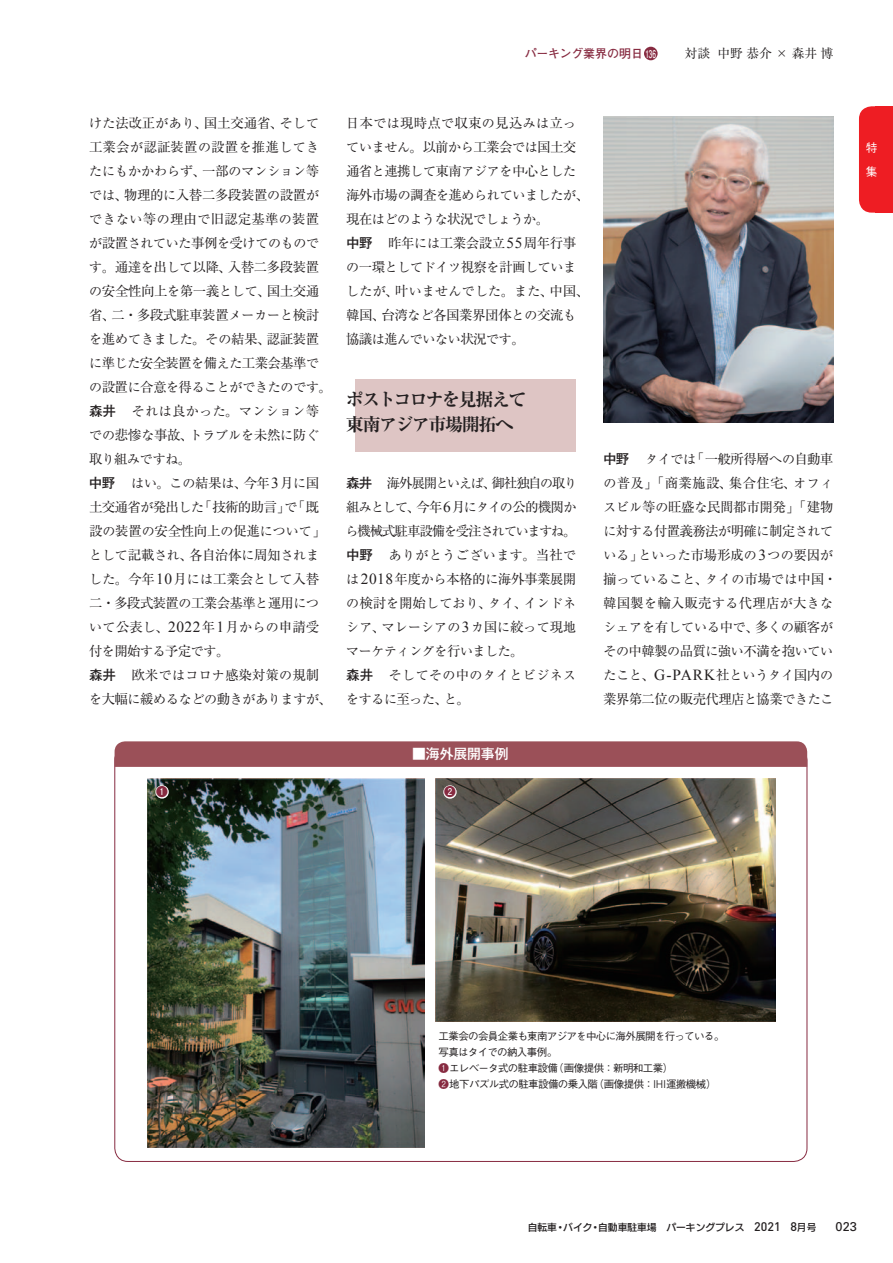
<style>
.page{position:relative;width:893px;height:1263px;background:#fff}
.page>*{position:absolute;margin:0;border:0;box-sizing:border-box;transform-origin:0 0}
.t1{font:700 expanded 18px/25.5px "Ryumin Pro";letter-spacing:-.085em;color:#231f20}
.t2{font:500 13.8px "Gothic MB101 Pr 6 N";letter-spacing:-.005em;color:#fff}
.t3{font:13.5px/24px "Ryumin Pro";letter-spacing:-.035em;color:#231f20;text-align:justify}
.t4{font:13.5px/24px "Ryumin Pro";letter-spacing:-.015em;color:#231f20}
.t5{font:13.5px "Ryumin Pro";letter-spacing:.01em;color:#231f20}
.t6{font:13.5px "Ryumin Pro";letter-spacing:-.08em;color:#231f20}
.t7{font:12.9px/24px "Ryumin Pro";letter-spacing:-.01em;color:#231f20}
.t8{font:12.9px/24px "Ryumin Pro";letter-spacing:.01em;color:#231f20}
.t9{font:12.9px/24px "Ryumin Pro";letter-spacing:.02em;color:#231f20}
.t10{font:12.9px/24px "Ryumin Pro";letter-spacing:.015em;color:#231f20}
.t11{font:12.75px "Ryumin Pro";letter-spacing:-.005em;color:#231f20}
.t12{font:12.75px "Univers";color:#231f20}
.t13{font:700 12px "Futo Go B101 Pr 5";letter-spacing:-.025em;color:#872b41}
.t14{font:700 11.7px "Futo Go B101 Pr 6 N";color:#872b41}
.t15{font:500 11.7px/24px "Gothic BBB Pro";color:#fff}
.t16{font:500 10.5px/15.9px "Gothic BBB Pr 5";letter-spacing:-.06em;color:#231f20}
.t17{font:9.75px "New Rodin Pro DB";color:#231f20}
.s1{font-size:13.5px}
.s2{font-family:"Hira Min Pro W3";font-size:13.5px}
.s3{font-size:12.9px}
.s4{font-family:"Hira Min Pro W3"}
.s5{font-family:"Futo Go B101 Pr 6 N";font-weight:700;font-size:13.5px}
.s6{font-family:"Times New Roman";font-size:15.45px}
.s7{font-family:"Futo Go B101 Pr 6 N";font-weight:700}
.s8{font-size:10.65px;color:#fff}
.s9{color:#872b41}
.s10{font-family:"Frutiger";font-weight:300;font-size:11.25px}
.s11{font-family:"DIN";font-weight:500;font-size:12.3px}
</style>
<div class="page">
<div style="left:355px;top:380px;width:221px;height:72px;background:#dec5c4"></div>
<img style="left:603px;top:116px;width:231px;height:306px">
<img style="left:147px;top:779px;width:277px;height:368px">
<img style="left:435px;top:778px;width:340px;height:243px">
<svg style="left:154px;top:784px;width:16px;height:16px"></svg>
<svg style="left:442px;top:784px;width:16px;height:16px"></svg>
<svg style="left:115px;top:741px;width:692px;height:26px;background:#9d535b"></svg>
<div style="left:859px;top:106px;width:34px;height:107px;background:#ee1d23;border-radius:13px"></div>
<div style="left:876px;top:106px;width:17px;height:107px;background:#ee1d23"></div>
<div style="left:644px;top:47px;width:14px;height:13px;background:#872b41;border-radius:50%"></div>
<p class="t7" style="left:89px;top:110px;width:231px">けた<span class="s1">法改正</span>があり<span class="s2">、</span><span class="s1">国土交通省</span><span class="s2">、</span>そして</p>
<p class="t5" style="left:89px;top:136px;width:232px">工業会<span class="s3">が</span>認証装置<span class="s3">の</span>設置<span class="s3">を</span>推進<span class="s3">してき</span></p>
<p class="t7" style="left:89px;top:158px;width:232px">たにもかかわらず<span class="s2">、</span><span class="s1">一部</span>のマンション<span class="s1">等</span></p>
<p class="t3" style="left:89px;top:182px;width:232px"><span class="s3">では</span><span class="s4">、</span>物理的<span class="s3">に</span>入替二多段装置<span class="s3">の</span>設置<span class="s3">ができない</span>等<span class="s3">の</span>理由<span class="s3">で</span>旧認定基準<span class="s3">の</span>装置</p>
<p class="t7" style="left:89px;top:230px;width:231px">が<span class="s1">設置</span>されていた<span class="s1">事例</span>を<span class="s1">受</span>けてのもので</p>
<p class="t3" style="left:89px;top:254px;width:232px"><span class="s3">す</span><span class="s4">。</span>通達<span class="s3">を</span>出<span class="s3">して</span>以降<span class="s4">、</span>入替二多段装置<span class="s3">の</span>安全性向上<span class="s3">を</span>第一義<span class="s3">として</span><span class="s4">、</span>国土交通省<span class="s4">、</span>二<span class="s4">・</span>多段式駐車装置<span class="s3">メーカーと</span>検討</p>
<p class="t7" style="left:89px;top:326px;width:232px">を<span class="s1">進</span>めてきました<span class="s2">。</span>その<span class="s1">結果</span><span class="s2">、</span><span class="s1">認証装置</span></p>
<p class="t3" style="left:89px;top:350px;width:231px"><span class="s3">に</span>準<span class="s3">じた</span>安全装置<span class="s3">を</span>備<span class="s3">えた</span>工業会基準<span class="s3">で</span></p>
<p class="t7" style="left:89px;top:374px;width:245px">の<span class="s1">設置</span>に<span class="s1">合意</span>を<span class="s1">得</span>ることができたのです<span class="s2">。</span><span class="s5">森井　</span>それは<span class="s1">良</span>かった<span class="s2">。</span>マンション<span class="s1">等</span>での<span class="s1">悲惨</span>な<span class="s1">事故</span><span class="s2">、</span>トラブルを<span class="s1">未然</span>に<span class="s1">防</span>ぐ<span class="s1">取</span>り<span class="s1">組</span>みですね<span class="s2">。<br></span><span class="s5">中野　</span>はい<span class="s2">。</span>この<span class="s1">結果</span>は<span class="s2">、</span><span class="s1">今年</span><span class="s6">3</span><span class="s1">月</span>に<span class="s1">国</span></p>
<p class="t3" style="left:89px;top:494px;width:239px">土交通省<span class="s3">が</span>発出<span class="s3">した</span><span class="s4">「</span>技術的助言<span class="s4">」</span><span class="s3">で</span><span class="s4">「</span>既設<span class="s3">の</span>装置<span class="s3">の</span>安全性向上<span class="s3">の</span>促進<span class="s3">について</span><span class="s4">」</span></p>
<p class="t7" style="left:89px;top:542px;width:231px">として<span class="s1">記載</span>され<span class="s2">、</span><span class="s1">各自治体</span>に<span class="s1">周知</span>されま</p>
<p class="t4" style="left:89px;top:566px;width:232px"><span class="s3">した</span><span class="s4">。</span>今年<span class="s6">10</span>月<span class="s3">には</span>工業会<span class="s3">として</span>入替二<span class="s4">・</span>多段式装置<span class="s3">の</span>工業会基準<span class="s3">と</span>運用<span class="s3">について</span>公表<span class="s3">し</span><span class="s4">、</span><span class="s6">2022</span>年<span class="s6">1</span>月<span class="s3">からの</span>申請受付<span class="s3">を</span>開始<span class="s3">する</span>予定<span class="s3">です</span><span class="s4">。<br></span><span class="s7">森井　</span>欧米<span class="s3">ではコロナ</span>感染対策<span class="s3">の</span>規制</p>
<p class="t7" style="left:89px;top:686px;width:244px">を<span class="s1">大幅</span>に<span class="s1">緩</span>めるなどの<span class="s1">動</span>きがありますが<span class="s2">、</span></p>
<p class="t13" style="left:525px;top:44px;width:133px">パーキング業界の明日 <span class="s8">136</span></p>
<p class="t11" style="left:685px;top:43px;width:150px">対談中野恭介×森井博</p>
<p class="t3" style="left:346px;top:110px;width:232px">日本<span class="s3">では</span>現時点<span class="s3">で</span>収束<span class="s3">の</span>見込<span class="s3">みは</span>立<span class="s3">っ</span></p>
<p class="t7" style="left:346px;top:134px;width:245px">ていません<span class="s2">。</span><span class="s1">以前</span>から<span class="s1">工業会</span>では<span class="s1">国土交通省</span>と<span class="s1">連携</span>して<span class="s1">東南</span>アジアを<span class="s1">中心</span>とした<span class="s1">海外市場</span>の<span class="s1">調査</span>を<span class="s1">進</span>められていましたが<span class="s2">、</span><span class="s1">現在</span>はどのような<span class="s1">状況</span>でしょうか<span class="s2">。</span></p>
<p class="t3" style="left:346px;top:230px;width:232px"><span class="s7">中野　</span>昨年<span class="s3">には</span>工業会設立<span class="s6">55</span>周年行事</p>
<p class="t9" style="left:346px;top:254px;width:244px">の<span class="s1">一環</span>としてドイツ<span class="s1">視察</span>を<span class="s1">計画</span>していましたが<span class="s2">、</span><span class="s1">叶</span>いませんでした<span class="s2">。</span>また<span class="s2">、</span><span class="s1">中国</span><span class="s2">、</span></p>
<p class="t3" style="left:346px;top:302px;width:232px">韓国<span class="s4">、</span>台湾<span class="s3">など</span>各国業界団体<span class="s3">との</span>交流<span class="s3">も</span></p>
<p class="t7" style="left:346px;top:326px;width:180px"><span class="s1">協議</span>は<span class="s1">進</span>んでいない<span class="s1">状況</span>です<span class="s2">。</span></p>
<h1 class="t1" style="left:346px;top:385px;width:182px">ポストコロナを見据えて東南アジア市場開拓へ</h1>
<p class="t6" style="left:346px;top:472px;width:232px"><span class="s7">森井　</span>海外展開<span class="s3">といえば</span><span class="s4">、</span>御社独自<span class="s3">の</span>取<span class="s3">り</span></p>
<p class="t7" style="left:346px;top:494px;width:233px;text-align:justify"><span class="s1">組</span>みとして<span class="s2">、</span><span class="s1">今年</span><span class="s6">6</span><span class="s1">月</span>にタイの<span class="s1">公的機関</span>から<span class="s1">機械式駐車設備</span>を<span class="s1">受注</span>されていますね<span class="s2">。</span><span class="s5">中野　</span>ありがとうございます<span class="s2">。</span><span class="s1">当社</span>で</p>
<p class="t3" style="left:346px;top:566px;width:232px"><span class="s3">は</span><span class="s6">2018</span>年度<span class="s3">から</span>本格的<span class="s3">に</span>海外事業展開</p>
<p class="t8" style="left:346px;top:590px;width:232px">の<span class="s1">検討</span>を<span class="s1">開始</span>しており<span class="s2">、</span>タイ<span class="s2">、</span>インドネシア<span class="s2">、</span>マレーシアの<span class="s6">3</span>カ<span class="s1">国</span>に<span class="s1">絞</span>って<span class="s1">現地</span>マーケティングを<span class="s1">行</span>いました<span class="s2">。<br></span><span class="s5">森井　</span>そしてその<span class="s1">中</span>のタイとビジネスをするに<span class="s1">至</span>った<span class="s2">、</span>と<span class="s2">。</span></p>
<p class="t2" style="left:412px;top:743px;width:98px">■海外展開事例</p>
<p class="t3" style="left:603px;top:446px;width:232px"><span class="s7">中野　</span><span class="s3">タイでは</span><span class="s4">「</span>一般所得層<span class="s3">への</span>自動車<span class="s3">の</span>普及<span class="s4">」「</span>商業施設<span class="s4">、</span>集合住宅<span class="s4">、</span><span class="s3">オフィスビル</span>等<span class="s3">の</span>旺盛<span class="s3">な</span>民間都市開発<span class="s4">」「</span>建物<span class="s3">に</span>対<span class="s3">する</span>付置義務法<span class="s3">が</span>明確<span class="s3">に</span>制定<span class="s3">されて</span></p>
<p class="t10" style="left:603px;top:542px;width:235px">いる<span class="s2">」</span>といった<span class="s1">市場形成</span>の<span class="s6">3</span>つの<span class="s1">要因</span>が<span class="s1">揃</span>っていること<span class="s2">、</span>タイの<span class="s1">市場</span>では<span class="s1">中国</span><span class="s2">・</span></p>
<p class="t5" style="left:603px;top:592px;width:232px">韓国製<span class="s3">を</span>輸入販売<span class="s3">する</span>代理店<span class="s3">が</span>大<span class="s3">きな</span></p>
<p class="t7" style="left:603px;top:614px;width:231px;text-align:justify">シェアを<span class="s1">有</span>している<span class="s1">中</span>で<span class="s2">、</span><span class="s1">多</span>くの<span class="s1">顧客</span>がその<span class="s1">中韓製</span>の<span class="s1">品質</span>に<span class="s1">強</span>い<span class="s1">不満</span>を<span class="s1">抱</span>いていたこと<span class="s2">、</span><span class="s6">G-PARK</span><span class="s1">社</span>というタイ<span class="s1">国内</span>の</p>
<p class="t3" style="left:603px;top:686px;width:232px">業界第二位<span class="s3">の</span>販売代理店<span class="s3">と</span>協業<span class="s3">できたこ</span></p>
<p class="t14" style="left:156px;top:782px;width:13px">❶</p>
<p class="t14" style="left:444px;top:783px;width:13px">❷</p>
<p class="t15" style="left:866px;top:134px;width:13px">特集</p>
<p class="t16" style="left:439px;top:1027px;width:288px">工業会の会員企業も東南アジアを中心に海外展開を行っている。写真はタイでの納入事例。<br><span class="s9">❶</span>エレベータ式の駐車設備（画像提供：新明和工業）<br><span class="s9">❷</span>地下パズル式の駐車設備の乗入階（画像提供：<span class="s10">IHI</span>運搬機械）</p>
<p class="t17" style="left:528px;top:1219px;width:290px">自転車・バイク・自動車駐車場　パーキングプレス　<span class="s11">2021 8</span>月号</p>
<p class="t12" style="left:836px;top:1219px;width:23px">023</p>
</div>
